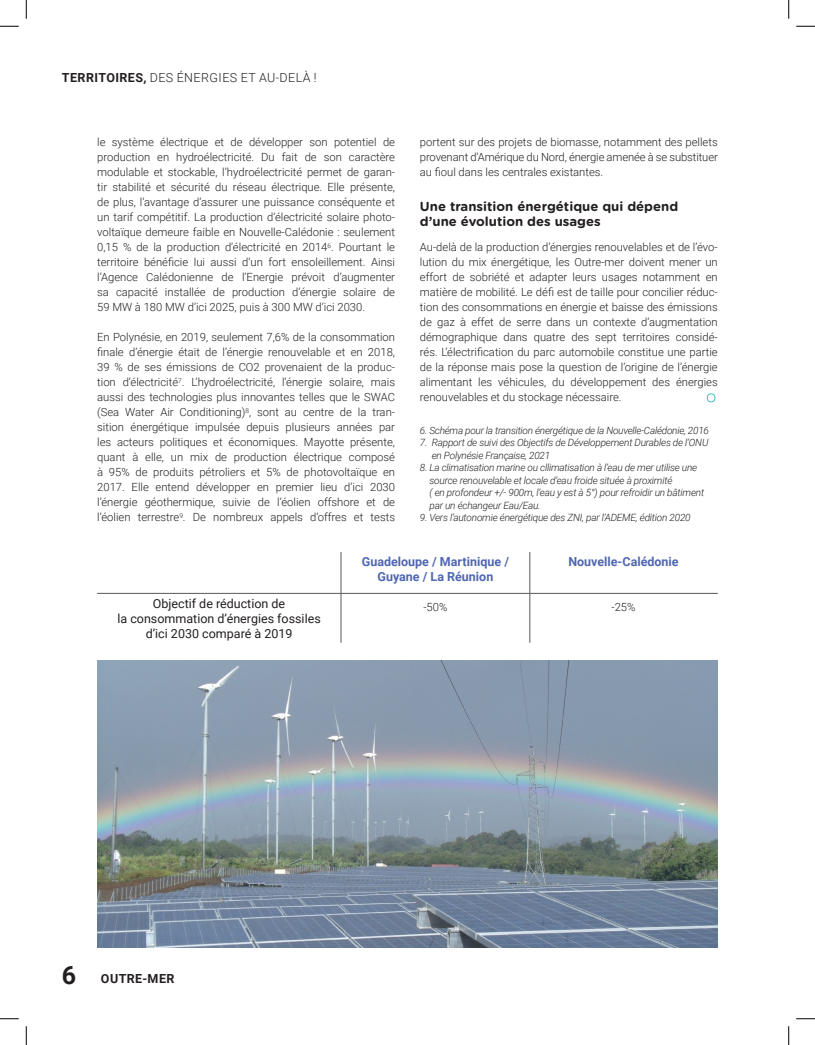
<style>
.page{position:relative;width:815px;height:1045px;background:#fff}
.page>*{position:absolute;margin:0;border:0;box-sizing:border-box;transform-origin:0 0}
.t1{font:700 25px "Roboto";color:#231f20}
.t2{font:700 13.12px/15px "Gotham Rounded";color:#231f20}
.t3{font:12.5px/15px "Roboto";color:#231f20;text-align:center}
.t4{font:700 12.5px/15px "Roboto";color:#5067b1;text-align:center}
.t5{font:300 12.5px "Roboto";letter-spacing:.035em;color:#231f20}
.t6{font:700 12.5px "Roboto";letter-spacing:.035em;color:#231f20}
.t7{font:300 11.25px/15px "Roboto";color:#231f20;text-align:justify}
.t8{font:italic 300 10px/12.5px "Roboto";letter-spacing:-.02em;color:#231f20}
.s1{font-weight:700}
</style>
<div class="page">
<hr style="left:341px;top:552px;width:1px;height:41px;background:#57585a">
<hr style="left:529px;top:552px;width:1px;height:41px;background:#57585a">
<hr style="left:97px;top:593px;width:244px;height:1px;background:#57585a">
<hr style="left:341px;top:593px;width:188px;height:1px;background:#57585a">
<hr style="left:341px;top:593px;width:1px;height:50px;background:#57585a">
<hr style="left:529px;top:593px;width:188px;height:1px;background:#57585a">
<hr style="left:529px;top:593px;width:1px;height:50px;background:#57585a">
<img style="left:98px;top:661px;width:619px;height:287px">
<div style="left:706px;top:393px;width:9px;height:9px;border:1px solid #42c0c1;border-radius:4px"></div>
<svg style="left:0;top:25px;width:19px;height:2px"></svg>
<svg style="left:796px;top:25px;width:18px;height:2px"></svg>
<svg style="left:0;top:1018px;width:19px;height:1px"></svg>
<svg style="left:796px;top:1018px;width:18px;height:1px"></svg>
<svg style="left:25px;top:0;width:2px;height:19px"></svg>
<svg style="left:25px;top:1026px;width:2px;height:19px"></svg>
<svg style="left:788px;top:0;width:1px;height:19px"></svg>
<svg style="left:788px;top:1026px;width:1px;height:19px"></svg>
<p class="t5" style="left:62px;top:68px;width:256px"><span class="s1">TERRITOIRES,</span> DES ÉNERGIES ET AU-DELÀ !</p>
<p class="t7" style="left:97px;top:134px;width:299px">le système électrique et de développer son potentiel de production en hydroélectricité. Du fait de son caractère modulable et stockable, l’hydroélectricité permet de garan&shy;tir stabilité et sécurité du réseau électrique. Elle présente, de plus, l’avantage d’assurer une puissance conséquente et un tarif compétitif. La production d’électricité solaire photo&shy;voltaïque demeure faible en Nouvelle-Calédonie : seulement 0,15 % de la production d’électricité en 2014<sup>6</sup>. Pourtant le territoire bénéficie lui aussi d’un fort ensoleillement. Ainsi l’Agence Calédonienne de l’Energie prévoit d’augmenter sa capacité installée de production d’énergie solaire de 59 MW à 180 MW d’ici 2025, puis à 300 MW d’ici 2030.</p>
<p class="t7" style="left:97px;top:329px;width:299px">En Polynésie, en 2019, seulement 7,6% de la consommation finale d’énergie était de l’énergie renouvelable et en 2018, 39 % de ses émissions de CO2 provenaient de la produc&shy;tion d’électricité<sup>7</sup>. L’hydroélectricité, l’énergie solaire, mais aussi des technologies plus innovantes telles que le SWAC (Sea Water Air Conditioning)<sup>8</sup>, sont au centre de la tran&shy;sition énergétique impulsée depuis plusieurs années par les acteurs politiques et économiques. Mayotte présente, quant à elle, un mix de production électrique composé à 95% de produits pétroliers et 5% de photovoltaïque en 2017. Elle entend développer en premier lieu d’ici 2030 l’énergie géothermique, suivie de l’éolien offshore et de l’éolien terrestre<sup>9</sup>. De nombreux appels d’offres et tests</p>
<p class="t7" style="left:420px;top:134px;width:299px">portent sur des projets de biomasse, notamment des pellets provenant d’Amérique du Nord, énergie amenée à se substituer au fioul dans les centrales existantes.</p>
<p class="t2" style="left:420px;top:199px;width:260px">Une transition énergétique qui dépend d’une évolution des usages</p>
<p class="t7" style="left:420px;top:239px;width:299px">Au-delà de la production d’énergies renouvelables et de l’évo&shy;lution du mix énergétique, les Outre-mer doivent mener un effort de sobriété et adapter leurs usages notamment en matière de mobilité. Le défi est de taille pour concilier réduc&shy;tion des consommations en énergie et baisse des émissions de gaz à effet de serre dans un contexte d’augmentation démographique dans quatre des sept territoires considé&shy;rés. L’électrification du parc automobile constitue une partie de la réponse mais pose la question de l’origine de l’énergie alimentant les véhicules, du développement des énergies renouvelables et du stockage nécessaire.</p>
<p class="t8" style="left:420px;top:423px;width:290px">6. Schéma pour la transition énergétique de la Nouvelle-Calédonie, 2016</p>
<p class="t8" style="left:431px;top:436px;width:278px;text-indent:-12px">7. Rapport de suivi des Objectifs de Développement Durables de l’ONU en Polynésie Française, 2021</p>
<p class="t8" style="left:429px;top:461px;width:276px;text-indent:-10px">8. La climatisation marine ou cllimatisation à l’eau de mer utilise une source renouvelable et locale d’eau froide située à proximité<br>( en profondeur +/- 900m, l’eau y est à 5°) pour refroidir un bâtiment par un échangeur Eau/Eau.</p>
<p class="t8" style="left:420px;top:511px;width:272px">9. Vers l’autonomie énergétique des ZNI, par l’ADEME, édition 2020</p>
<p class="t4" style="left:362px;top:554px;width:149px">Guadeloupe / Martinique /<br>Guyane / La Réunion</p>
<p class="t4" style="left:568px;top:554px;width:112px">Nouvelle-Calédonie</p>
<p class="t3" style="left:117px;top:595px;width:205px">Objectif de réduction de<br>la consommation d’énergies fossiles d’ici 2030 comparé à 2019</p>
<p class="t7" style="left:423px;top:599px;width:25px">-50%</p>
<p class="t7" style="left:611px;top:599px;width:25px">-25%</p>
<h1 class="t1" style="left:62px;top:958px;width:16px">6</h1>
<p class="t6" style="left:101px;top:970px;width:75px">OUTRE-MER</p>
</div>
